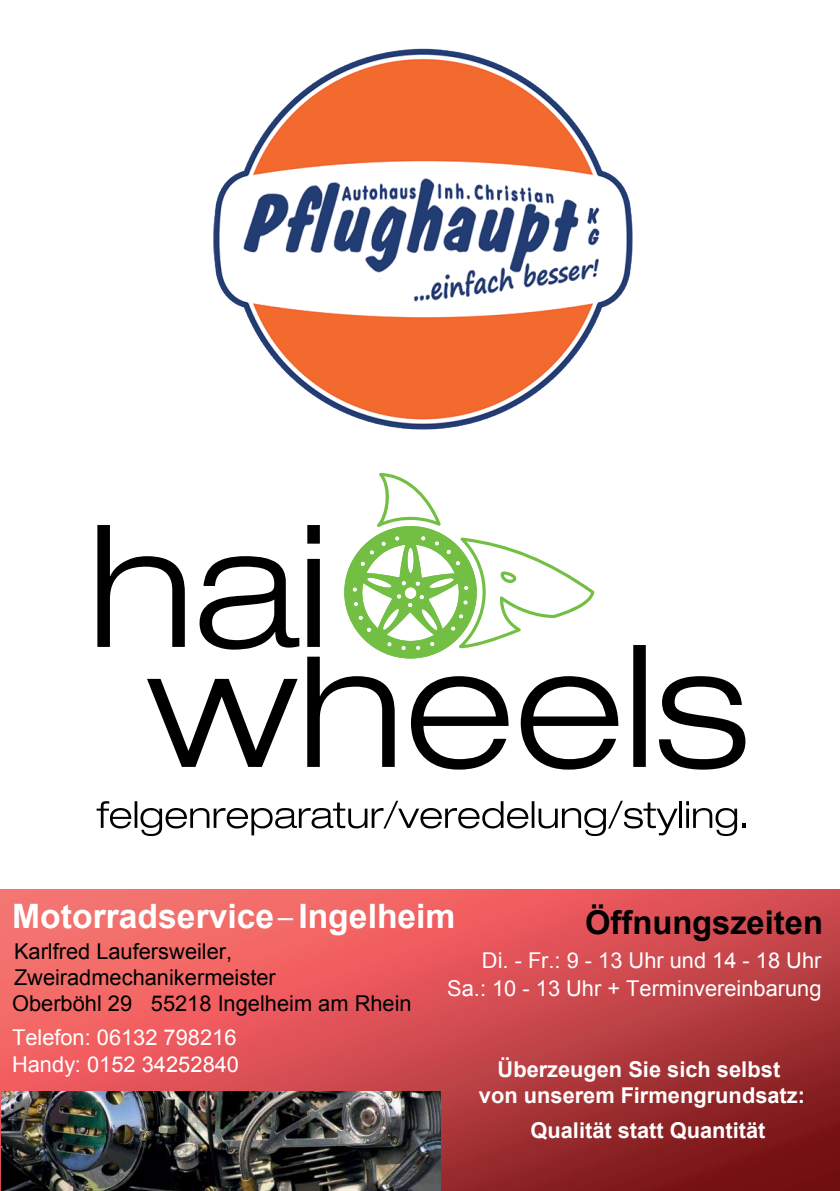
<style>
.page{position:relative;width:840px;height:1191px;background:#fff}
.page>*{position:absolute;margin:0;border:0;box-sizing:border-box;transform-origin:0 0}
.t1{font:700 33.6px "Arial";color:#fff}
.t2{font:700 32.8px "Arial";color:#000}
.t3{font:21.8px/26.2px "Arial";color:#fff}
.t4{font:21.8px/26.4px "Arial";color:#000}
.t5{font:700 21.8px/26.2px "Arial";color:#fff;text-align:center}
.s1{font-family:"Calibri";font-size:34.8px}
</style>
<div class="page">
<img style="left:213px;top:48px;width:420px;height:382px">
<svg style="left:97px;top:525px;width:88px;height:122px"></svg>
<svg style="left:199px;top:556px;width:100px;height:89px"></svg>
<svg style="left:307px;top:525px;width:13px;height:120px;background:#282828"></svg>
<svg style="left:96px;top:800px;width:650px;height:37px"></svg>
<svg style="left:147px;top:645px;width:598px;height:124px"></svg>
<svg style="left:344px;top:473px;width:250px;height:185px"></svg>
<svg style="left:0;top:890px;width:839px;height:301px;background:#ca4a4c"></svg>
<img style="left:1px;top:1091px;width:439px;height:100px">
<h1 class="t1" style="left:12px;top:894px;width:444px">Motorradservice<span class="s1">–</span>Ingelheim</h1>
<p class="t4" style="left:12px;top:938px;width:401px">Karlfred Laufersweiler,<br>Zweiradmechanikermeister<br>Oberböhl 29 55218 Ingelheim am Rhein</p>
<p class="t3" style="left:12px;top:1025px;width:228px">Telefon: 06132 798216<br>Handy: 0152 34252840</p>
<h2 class="t2" style="left:584px;top:901px;width:239px">Öffnungszeiten</h2>
<p class="t3" style="left:447px;top:945px;width:375px;line-height:28.8px;text-align:right">Di. - Fr.: 9 - 13 Uhr und 14 - 18 Uhr<br>Sa.: 10 - 13 Uhr + Terminvereinbarung</p>
<p class="t5" style="left:478px;top:1057px;width:327px">Überzeugen Sie sich selbst von unserem Firmengrundsatz:</p>
<p class="t5" style="left:530px;top:1118px;width:236px">Qualität statt Quantität</p>
</div>
